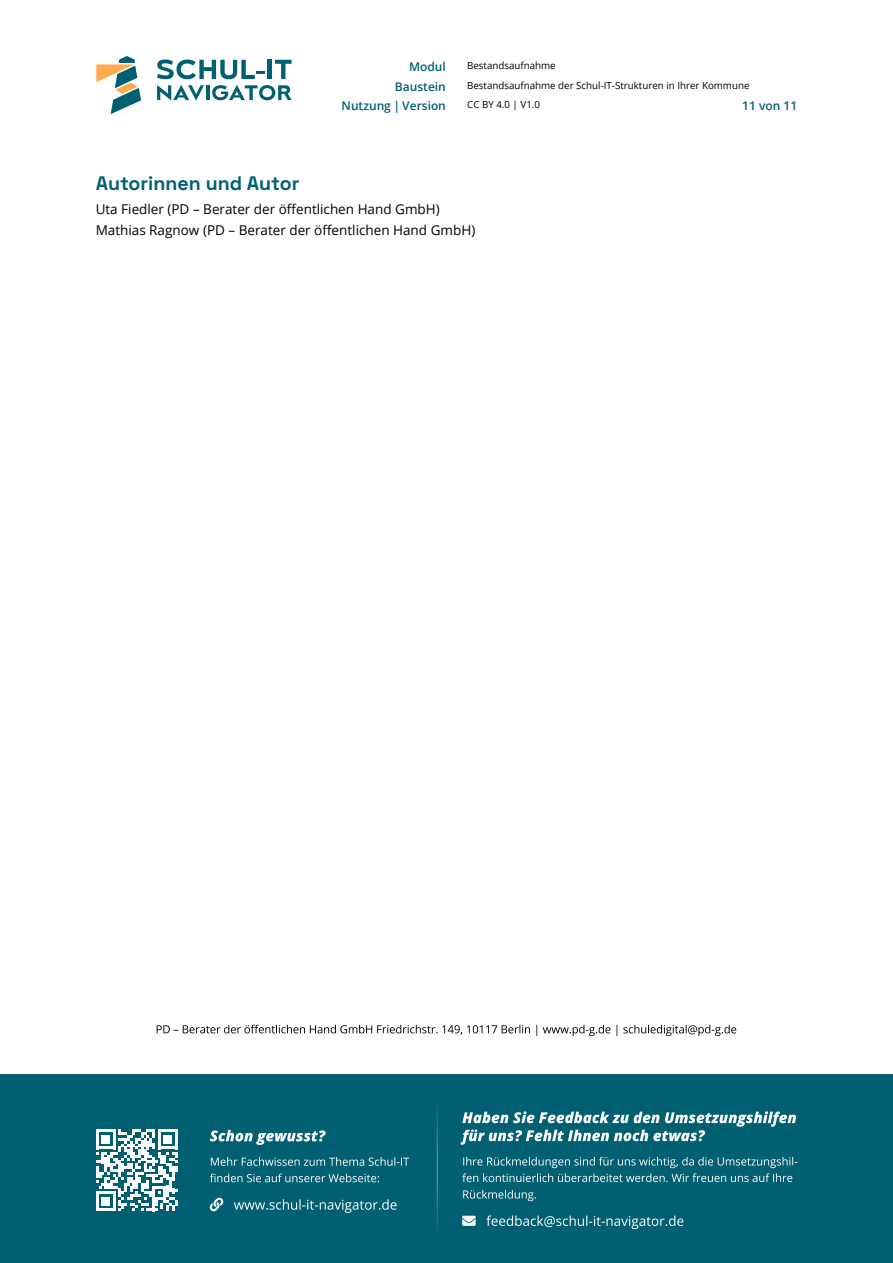
<style>
.page{position:relative;width:893px;height:1263px;background:#fff}
.page>*{position:absolute;margin:0;border:0;box-sizing:border-box;transform-origin:0 0}
.inhalt_überschrift_h2{font:300 19.5px "Space Grotesk";color:#006072}
.inhalt_fließtext{font:13.5px/21px "Open Sans";color:#000}
.t1{font:600 12px/19.5px "Open Sans";color:#006072;text-align:right}
.t2{font:9.75px/19.5px "Open Sans";color:#000}
</style>
<div class="page">
<svg style="left:157px;top:1025px;width:579px;height:11px"></svg>
<div style="left:0;top:1075px;width:893px;height:188px;background:#006072"></div>
<hr style="left:437px;top:1096px;width:1px;height:147px;background:#fff">
<svg style="left:96px;top:1129px;width:81px;height:82px"></svg>
<svg style="left:210px;top:1198px;width:187px;height:15px"></svg>
<svg style="left:210px;top:1173px;width:169px;height:9px"></svg>
<svg style="left:211px;top:1157px;width:198px;height:9px"></svg>
<svg style="left:210px;top:1130px;width:116px;height:15px"></svg>
<svg style="left:462px;top:1215px;width:221px;height:14px"></svg>
<svg style="left:463px;top:1190px;width:73px;height:11px"></svg>
<svg style="left:462px;top:1157px;width:335px;height:25px"></svg>
<svg style="left:461px;top:1111px;width:335px;height:34px"></svg>
<svg style="left:157px;top:59px;width:108px;height:20px"></svg>
<hr style="left:268px;top:60px;width:4px;height:19px;background:#006072">
<svg style="left:275px;top:60px;width:17px;height:19px"></svg>
<svg style="left:157px;top:85px;width:47px;height:15px"></svg>
<hr style="left:206px;top:85px;width:3px;height:15px;background:#006072">
<svg style="left:212px;top:85px;width:80px;height:15px"></svg>
<svg style="left:96px;top:56px;width:45px;height:58px"></svg>
<p class="t1" style="left:342px;top:57px;width:106px">Modul<br>Baustein<br>Nutzung | Version</p>
<p class="t2" style="left:467px;top:56px;width:284px">Bestandsaufnahme<br>Bestandsaufnahme der Schul-IT-Strukturen in Ihrer Kommune<br>CC BY 4.0 | V1.0</p>
<p class="t1" style="left:742px;top:96px;width:57px">11 von 11</p>
<p class="inhalt_überschrift_h2" style="left:96px;top:169px;width:205px">Autorinnen und Autor</p>
<p class="inhalt_fließtext" style="left:96px;top:198px;width:381px">Uta Fiedler (PD – Berater der öffentlichen Hand GmbH)<br>Mathias Ragnow (PD – Berater der öffentlichen Hand GmbH)</p>
</div>
